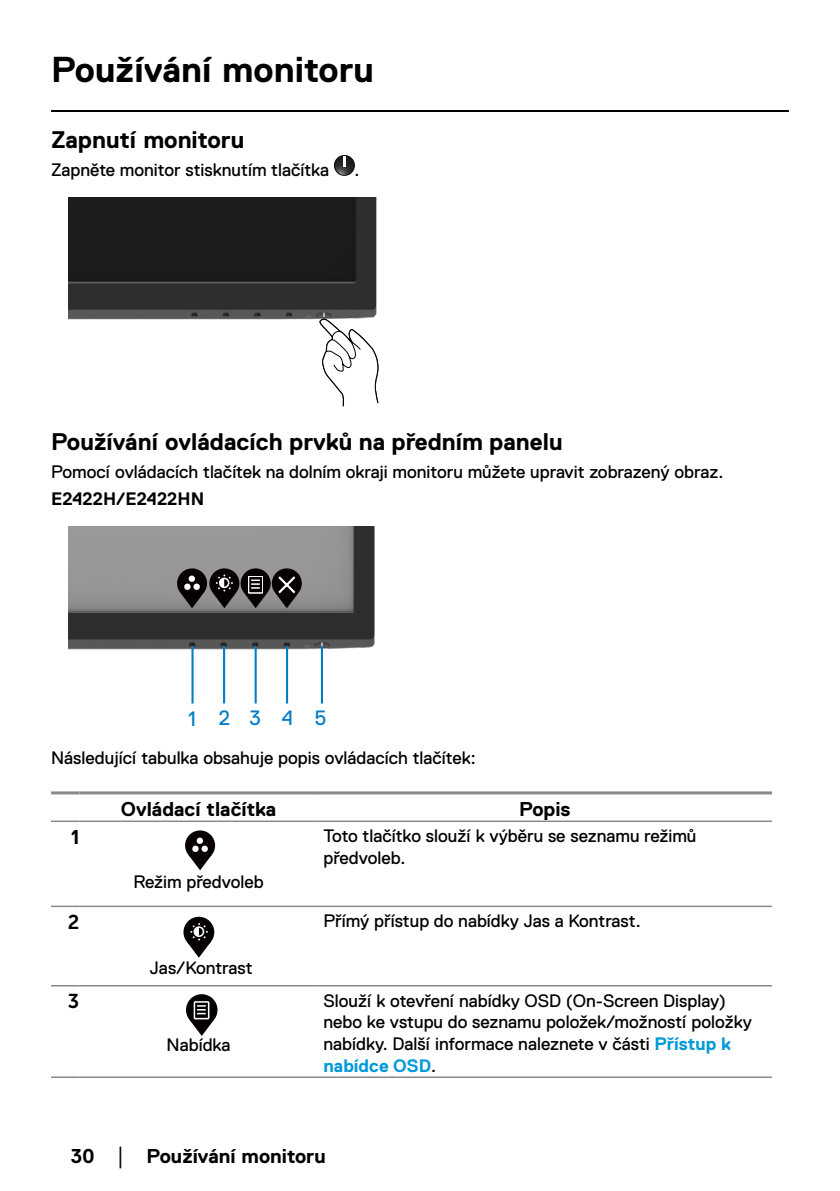
<style>
.page{position:relative;width:840px;height:1191px;background:#fff}
.page>*{position:absolute;margin:0;border:0;box-sizing:border-box;transform-origin:0 0}
.t1{font:700 36px "Dell Replica";color:#000}
.t2{font:700 24px "Dell Replica";color:#000}
.t3{font:20.6px "Dell Replica";letter-spacing:1.025em;color:#007cc8}
.t4{font:700 20px "Dell Replica";color:#000}
.t5{font:20px "Museo Sans For Dell 700";color:#000}
.t6{font:18px/21.6px "Dell Replica";color:#000}
.t7{font:700 18px "Dell Replica";color:#000}
.s1{font-weight:700;color:#0099d9}
.s2{font-family:"Times New Roman";font-weight:400;font-size:18px}
</style>
<div class="page">
<hr style="left:51px;top:110px;width:737px;height:2px;background:#000">
<div style="left:334px;top:155px;width:20px;height:21px;border:1px solid #050000;border-radius:50%"></div>
<svg style="left:334px;top:155px;width:20px;height:20px"></svg>
<img style="left:68px;top:197px;width:309px;height:123px">
<svg style="left:316px;top:316px;width:63px;height:91px"></svg>
<img style="left:68px;top:526px;width:307px;height:129px">
<hr style="left:191px;top:646px;width:2px;height:57px;background:#007cc8">
<hr style="left:223px;top:646px;width:2px;height:57px;background:#007cc8">
<hr style="left:254px;top:646px;width:2px;height:57px;background:#007cc8">
<hr style="left:286px;top:646px;width:2px;height:57px;background:#007cc8">
<hr style="left:321px;top:646px;width:2px;height:57px;background:#007cc8">
<svg style="left:177px;top:568px;width:125px;height:40px;background:#4b4848"></svg>
<hr style="left:51px;top:820px;width:28px;height:2px;background:#898989">
<hr style="left:79px;top:820px;width:238px;height:2px;background:#898989">
<hr style="left:317px;top:820px;width:454px;height:2px;background:#898989">
<hr style="left:51px;top:905px;width:28px;height:2px;background:#898989">
<hr style="left:79px;top:905px;width:238px;height:2px;background:#898989">
<hr style="left:317px;top:905px;width:454px;height:2px;background:#898989">
<svg style="left:51px;top:985px;width:28px;height:1px"></svg>
<hr style="left:79px;top:985px;width:238px;height:1px;background:#898989">
<hr style="left:317px;top:985px;width:454px;height:1px;background:#898989">
<hr style="left:51px;top:791px;width:28px;height:3px;background:#898989">
<hr style="left:79px;top:791px;width:238px;height:3px;background:#898989">
<hr style="left:317px;top:791px;width:454px;height:3px;background:#898989">
<hr style="left:51px;top:1076px;width:28px;height:2px;background:#898989">
<hr style="left:79px;top:1076px;width:238px;height:2px;background:#898989">
<hr style="left:317px;top:1076px;width:454px;height:2px;background:#898989">
<div style="left:185px;top:830px;width:30px;height:30px;background:#060001;border-radius:50%"></div>
<svg style="left:188px;top:855px;width:23px;height:15px"></svg>
<div style="left:196px;top:837px;width:7px;height:7px;background:#fff;border-radius:50%"></div>
<div style="left:192px;top:845px;width:6px;height:7px;background:#fff;border-radius:50%"></div>
<div style="left:201px;top:845px;width:7px;height:7px;background:#fff;border-radius:50%"></div>
<svg style="left:183px;top:916px;width:31px;height:31px"></svg>
<svg style="left:187px;top:923px;width:23px;height:34px"></svg>
<div style="left:186px;top:994px;width:31px;height:31px;background:#050001;border-radius:50%"></div>
<svg style="left:189px;top:1001px;width:25px;height:35px"></svg>
<h1 class="t1" style="left:51px;top:49px;width:324px">Používání monitoru</h1>
<h2 class="t2" style="left:51px;top:126px;width:195px">Zapnutí monitoru</h2>
<p class="t6" style="left:51px;top:159px;width:279px">Zapněte monitor stisknutím tlačítka</p>
<p class="t6" style="left:354px;top:159px;width:7px">.</p>
<h2 class="t2" style="left:51px;top:428px;width:513px">Používání ovládacích prvků na předním panelu</h2>
<p class="t6" style="left:51px;top:460px;width:673px">Pomocí ovládacích tlačítek na dolním okraji monitoru můžete upravit zobrazený obraz.</p>
<p class="t7" style="left:51px;top:488px;width:154px">E2422H/E2422HN</p>
<p class="t3" style="left:188px;top:707px;width:140px">12345</p>
<p class="t6" style="left:51px;top:747px;width:426px">Následující tabulka obsahuje popis ovládacích tlačítek:</p>
<p class="t4" style="left:121px;top:797px;width:157px">Ovládací tlačítka</p>
<p class="t4" style="left:519px;top:797px;width:53px">Popis</p>
<p class="t4" style="left:71px;top:826px;width:10px">1</p>
<p class="t6" style="left:133px;top:871px;width:132px">Režim předvoleb</p>
<p class="t6" style="left:323px;top:825px;width:374px">Toto tlačítko slouží k výběru se seznamu režimů předvoleb.</p>
<p class="t5" style="left:68px;top:911px;width:13px">2</p>
<p class="t5" style="left:68px;top:990px;width:13px">3</p>
<p class="t6" style="left:150px;top:957px;width:104px">Jas/Kontrast</p>
<p class="t6" style="left:166px;top:1034px;width:65px">Nabídka</p>
<p class="t6" style="left:323px;top:910px;width:318px">Přímý přístup do nabídky Jas a Kontrast.</p>
<p class="t6" style="left:323px;top:989px;width:430px">Slouží k otevření nabídky OSD (On-Screen Display) nebo ke vstupu do seznamu položek/možností položky nabídky. Další informace naleznete v části <span class="s1">Přístup k nabídce OSD</span>.</p>
<p class="t4" style="left:71px;top:1144px;width:256px">30 <span class="s2">│</span> Používání monitoru</p>
</div>
